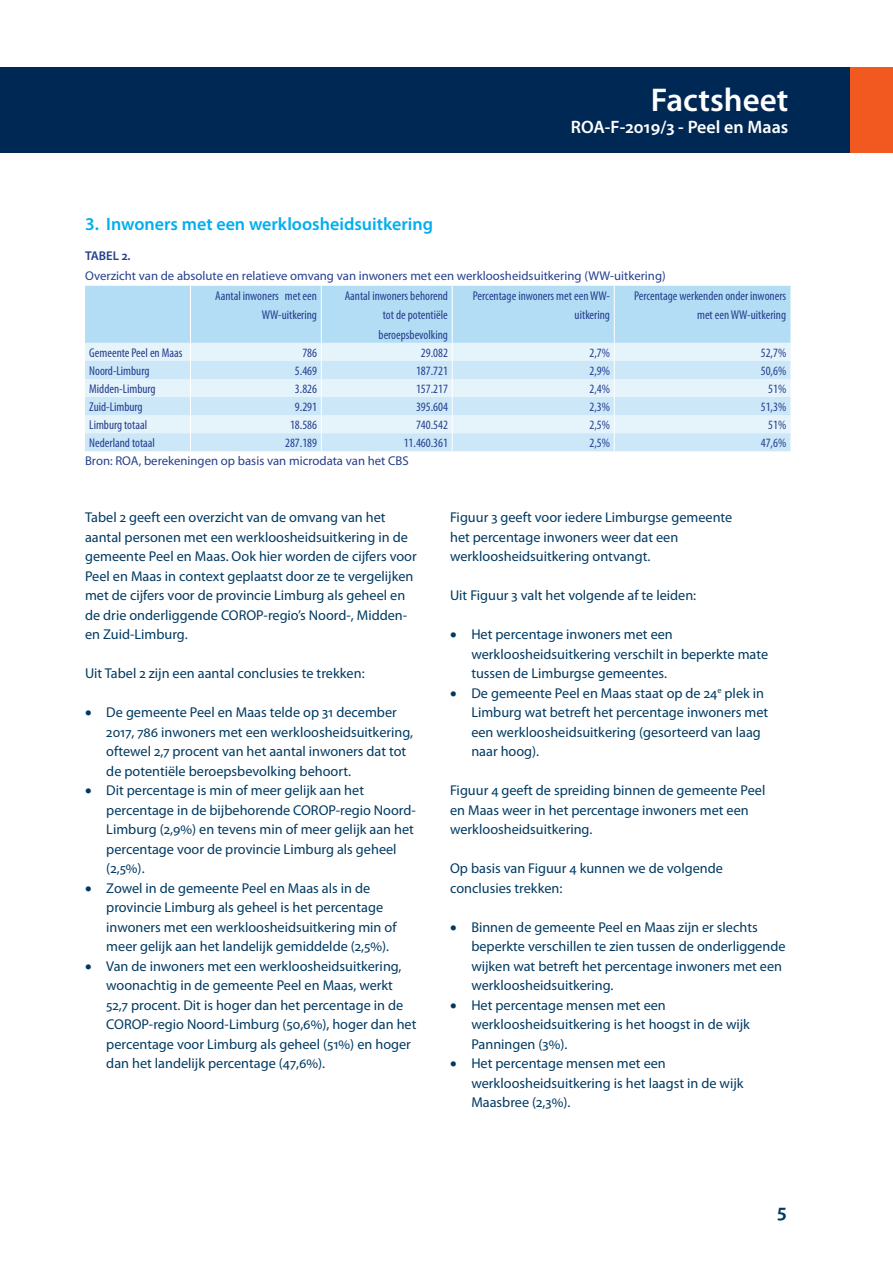
<style>
.page{position:relative;width:893px;height:1263px;background:#fff}
.page>*{position:absolute;margin:0;border:0;box-sizing:border-box;transform-origin:0 0}
.t1{font:600 33px "Myriad Pro";color:#fff}
.t2{font:600 21px "Myriad Pro";color:#003a62}
.t3{font:600 18px "Myriad Pro";color:#00aeef}
.t4{font:600 18px "Myriad Pro";color:#fff}
.bodytekst{font:14.25px/19.5px "Myriad Pro";color:#003a62}
.Tabeltekst{font:condensed 12.75px/19.5px "Myriad Pro";color:#253f8e;text-align:right}
.tabelkop{font:12.75px/19.5px "Myriad Pro";color:#253f8e}
.bron{font:12.75px "Myriad Pro";color:#253f8e}
.s1{font-weight:600}
</style>
<div class="page">
<div style="left:0;top:67px;width:893px;height:86px;background:#002855"></div>
<div style="left:850px;top:67px;width:43px;height:86px;background:#f15921"></div>
<svg style="left:85px;top:286px;width:705px;height:165px;background:#cbe7f7"></svg>
<p class="t3" style="left:85px;top:212px;width:350px">3. Inwoners met een werkloosheidsuitkering</p>
<h1 class="t1" style="left:651px;top:79px;width:139px">Factsheet</h1>
<p class="t4" style="left:571px;top:115px;width:219px">ROA-F-2019/3 - Peel en Maas</p>
<p class="tabelkop" style="left:85px;top:246px;width:582px"><span class="s1">TABEL 2.<br></span>Overzicht van de absolute en relatieve omvang van inwoners met een werkloosheidsuitkering (WW-uitkering)</p>
<p class="Tabeltekst" style="left:215px;top:285px;width:103px">Aantal inwoners met een<br>WW-uitkering</p>
<p class="Tabeltekst" style="left:345px;top:285px;width:105px">Aantal inwoners behorend tot de potentiële beroepsbevolking</p>
<p class="Tabeltekst" style="left:473px;top:285px;width:139px">Percentage inwoners met een WW&shy;uitkering</p>
<p class="Tabeltekst" style="left:634px;top:285px;width:154px">Percentage werkenden onder inwoners met een WW-uitkering</p>
<p class="Tabeltekst" style="left:89px;top:343px;width:95px">Gemeente Peel en Maas</p>
<p class="Tabeltekst" style="left:302px;top:343px;width:16px">786</p>
<p class="Tabeltekst" style="left:421px;top:343px;width:29px">29.082</p>
<p class="Tabeltekst" style="left:589px;top:343px;width:22px">2,7%</p>
<p class="Tabeltekst" style="left:761px;top:343px;width:27px">52,7%</p>
<p class="Tabeltekst" style="left:89px;top:361px;width:62px">Noord-Limburg</p>
<p class="Tabeltekst" style="left:295px;top:361px;width:24px">5.469</p>
<p class="Tabeltekst" style="left:416px;top:361px;width:33px">187.721</p>
<p class="Tabeltekst" style="left:589px;top:361px;width:22px">2,9%</p>
<p class="Tabeltekst" style="left:761px;top:361px;width:27px">50,6%</p>
<p class="Tabeltekst" style="left:89px;top:379px;width:68px">Midden-Limburg</p>
<p class="Tabeltekst" style="left:295px;top:379px;width:24px">3.826</p>
<p class="Tabeltekst" style="left:416px;top:379px;width:33px">157.217</p>
<p class="Tabeltekst" style="left:589px;top:379px;width:22px">2,4%</p>
<p class="Tabeltekst" style="left:768px;top:379px;width:20px">51%</p>
<p class="Tabeltekst" style="left:89px;top:397px;width:55px">Zuid-Limburg</p>
<p class="Tabeltekst" style="left:295px;top:397px;width:24px">9.291</p>
<p class="Tabeltekst" style="left:416px;top:397px;width:33px">395.604</p>
<p class="Tabeltekst" style="left:589px;top:397px;width:22px">2,3%</p>
<p class="Tabeltekst" style="left:761px;top:397px;width:27px">51,3%</p>
<p class="Tabeltekst" style="left:89px;top:415px;width:59px">Limburg totaal</p>
<p class="Tabeltekst" style="left:290px;top:415px;width:29px">18.586</p>
<p class="Tabeltekst" style="left:416px;top:415px;width:33px">740.542</p>
<p class="Tabeltekst" style="left:589px;top:415px;width:22px">2,5%</p>
<p class="Tabeltekst" style="left:768px;top:415px;width:20px">51%</p>
<p class="Tabeltekst" style="left:89px;top:433px;width:67px">Nederland totaal</p>
<p class="Tabeltekst" style="left:285px;top:433px;width:33px">287.189</p>
<p class="Tabeltekst" style="left:404px;top:433px;width:46px">11.460.361</p>
<p class="Tabeltekst" style="left:589px;top:433px;width:22px">2,5%</p>
<p class="Tabeltekst" style="left:761px;top:433px;width:27px">47,6%</p>
<p class="bron" style="left:85px;top:453px;width:325px">Bron: ROA, berekeningen op basis van microdata van het CBS</p>
<p class="bodytekst" style="left:85px;top:507px;width:333px">Tabel 2 geeft een overzicht van de omvang van het aantal personen met een werkloosheidsuitkering in de gemeente Peel en Maas. Ook hier worden de cijfers voor Peel en Maas in context geplaatst door ze te vergelijken met de cijfers voor de provincie Limburg als geheel en de drie onderliggende COROP-regio’s Noord-, Midden&shy;en Zuid-Limburg.</p>
<p class="bodytekst" style="left:85px;top:663px;width:281px">Uit Tabel 2 zijn een aantal conclusies te trekken:</p>
<p class="bodytekst" style="left:106px;top:702px;width:308px;text-indent:-21px">• De gemeente Peel en Maas telde op 31 december 2017, 786 inwoners met een werkloosheidsuitkering, oftewel 2,7 procent van het aantal inwoners dat tot de potentiële beroepsbevolking behoort.</p>
<p class="bodytekst" style="left:106px;top:780px;width:311px;text-indent:-21px">• Dit percentage is min of meer gelijk aan het percentage in de bijbehorende COROP-regio Noord-Limburg (2,9%) en tevens min of meer gelijk aan het percentage voor de provincie Limburg als geheel (2,5%).</p>
<p class="bodytekst" style="left:106px;top:878px;width:292px;text-indent:-21px">• Zowel in de gemeente Peel en Maas als in de provincie Limburg als geheel is het percentage inwoners met een werkloosheidsuitkering min of meer gelijk aan het landelijk gemiddelde (2,5%).</p>
<p class="bodytekst" style="left:106px;top:956px;width:312px;text-indent:-21px">• Van de inwoners met een werkloosheidsuitkering, woonachtig in de gemeente Peel en Maas, werkt 52,7 procent. Dit is hoger dan het percentage in de COROP-regio Noord-Limburg (50,6%), hoger dan het percentage voor Limburg als geheel (51%) en hoger dan het landelijk percentage (47,6%).</p>
<p class="bodytekst" style="left:450px;top:507px;width:284px">Figuur 3 geeft voor iedere Limburgse gemeente het percentage inwoners weer dat een werkloosheidsuitkering ontvangt.</p>
<p class="bodytekst" style="left:450px;top:585px;width:248px">Uit Figuur 3 valt het volgende af te leiden:</p>
<p class="bodytekst" style="left:471px;top:624px;width:298px;text-indent:-21px">• Het percentage inwoners met een werkloosheidsuitkering verschilt in beperkte mate tussen de Limburgse gemeentes.</p>
<p class="bodytekst" style="left:471px;top:683px;width:298px;text-indent:-21px">• De gemeente Peel en Maas staat op de 24<sup>e</sup> plek in Limburg wat betreft het percentage inwoners met een werkloosheidsuitkering (gesorteerd van laag naar hoog).</p>
<p class="bodytekst" style="left:450px;top:780px;width:317px">Figuur 4 geeft de spreiding binnen de gemeente Peel en Maas weer in het percentage inwoners met een werkloosheidsuitkering.</p>
<p class="bodytekst" style="left:450px;top:858px;width:274px">Op basis van Figuur 4 kunnen we de volgende conclusies trekken:</p>
<p class="bodytekst" style="left:471px;top:917px;width:316px;text-indent:-21px">• Binnen de gemeente Peel en Maas zijn er slechts beperkte verschillen te zien tussen de onderliggende wijken wat betreft het percentage inwoners met een werkloosheidsuitkering.</p>
<p class="bodytekst" style="left:471px;top:995px;width:280px;text-indent:-21px">• Het percentage mensen met een werkloosheidsuitkering is het hoogst in de wijk<br>Panningen (3%).</p>
<p class="bodytekst" style="left:471px;top:1053px;width:274px;text-indent:-21px">• Het percentage mensen met een werkloosheidsuitkering is het laagst in de wijk<br>Maasbree (2,3%).</p>
<h2 class="t2" style="left:777px;top:1197px;width:11px">5</h2>
</div>
